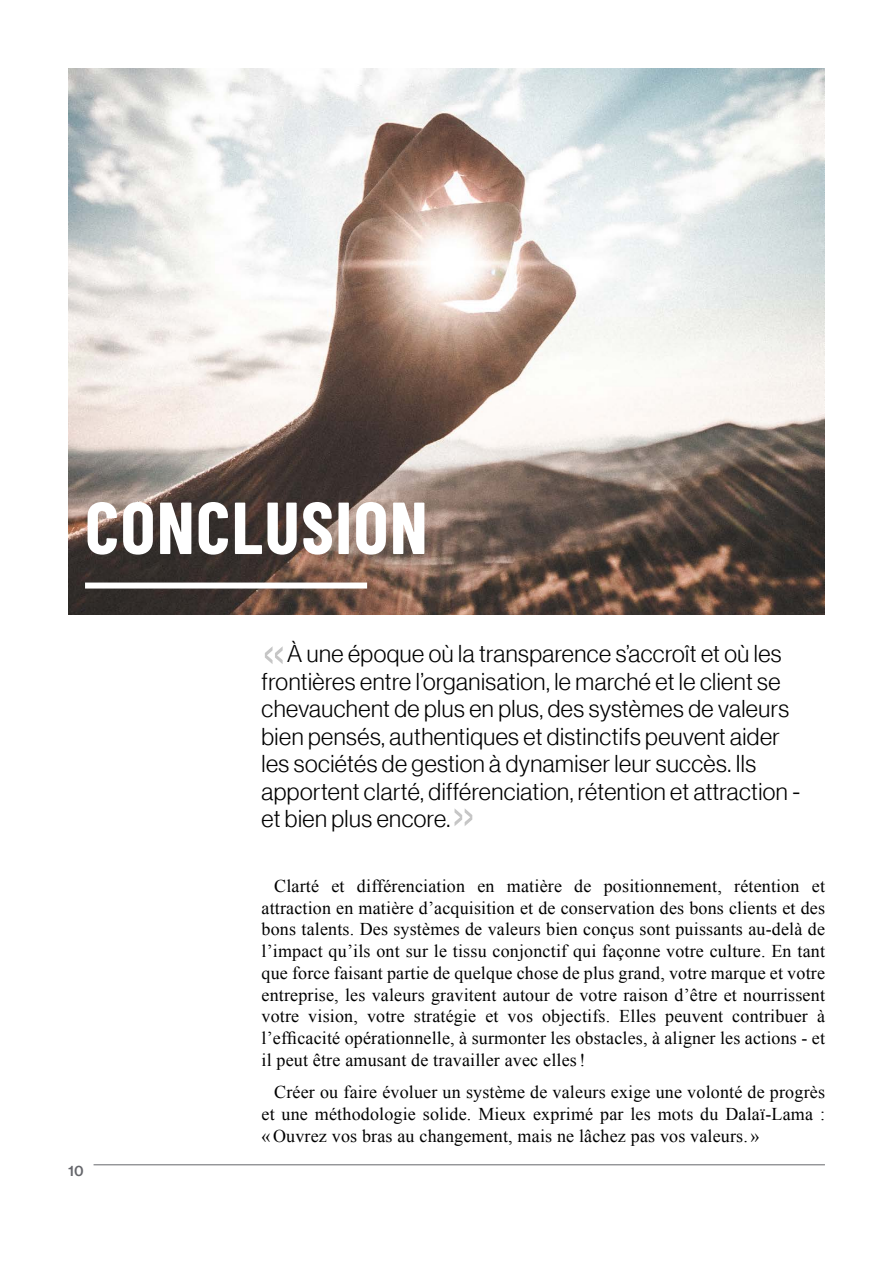
<style>
.page{position:relative;width:893px;height:1263px;background:#fff}
.page>*{position:absolute;margin:0;border:0;box-sizing:border-box;transform-origin:0 0}
.t1{font:700 73.5px "Barlow Condensed";letter-spacing:.02em;color:#fff}
.t2{font:59.55px "N Haas Grotesk DS Pro 45 Lt";color:#c6c6c6}
.t3{font:23.85px/27.5px "N Haas Grotesk DS Pro 45 Lt";letter-spacing:.02em;color:#000}
.t4{font:18px/21.8px "Times New Roman";letter-spacing:.01em;color:#000;text-align:justify}
.t5{font:13.5px "N Haas Grotesk TX Pro 65 Md";color:#65666b}
</style>
<div class="page">
<hr style="left:94px;top:1164px;width:731px;height:1px;background:#65666b">
<img style="left:68px;top:68px;width:757px;height:546px">
<div style="left:85px;top:582px;width:282px;height:6px;background:#fff"></div>
<h1 class="t1" style="left:85px;top:500px;width:344px">CONCLUSION</h1>
<p class="t3" style="left:261px;top:640px;width:540px;text-indent:26px">À une époque où la transparence s’accroît et où les frontières entre l’organisation, le marché et le client se chevauchent de plus en plus, des systèmes de valeurs bien pensés, authentiques et distinctifs peuvent aider les sociétés de gestion à dynamiser leur succès. Ils apportent clarté, différenciation, rétention et attraction - et bien plus encore.</p>
<h2 class="t2" style="left:261px;top:620px;width:26px">«</h2>
<h2 class="t2" style="left:451px;top:782px;width:26px">»</h2>
<p class="t5" style="left:68px;top:1162px;width:17px">10</p>
<p class="t4" style="left:261px;top:877px;width:565px;text-indent:13px">Clarté et différenciation en matière de positionnement, rétention et attraction en matière d’acquisition et de conservation des bons clients et des bons talents. Des systèmes de valeurs bien conçus sont puissants au-delà de l’impact qu’ils ont sur le tissu conjonctif qui façonne votre culture. En tant que force faisant partie de quelque chose de plus grand, votre marque et votre entreprise, les valeurs gravitent autour de votre raison d’être et nourrissent votre vision, votre stratégie et vos objectifs. Elles peuvent contribuer à l’ef昀椀cacité opérationnelle, à surmonter les obstacles, à aligner les actions - et il peut être amusant de travailler avec elles !</p>
<p class="t4" style="left:261px;top:1083px;width:565px;text-indent:13px">Créer ou faire évoluer un système de valeurs exige une volonté de progrès et une méthodologie solide. Mieux exprimé par les mots du Dalaï-Lama : « Ouvrez vos bras au changement, mais ne lâchez pas vos valeurs. »</p>
</div>
